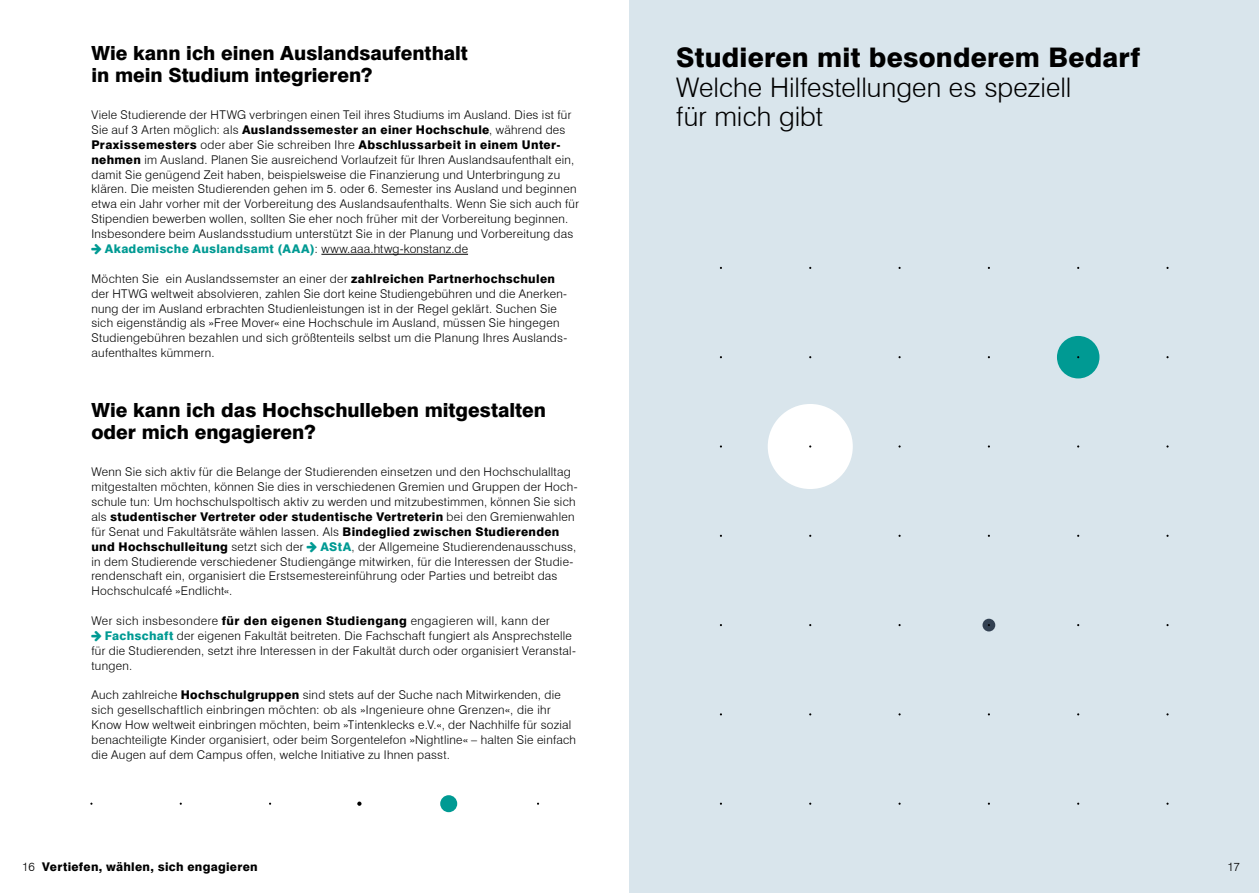
<style>
.page{position:relative;width:1259px;height:893px;background:#fff}
.page>*{position:absolute;margin:0;border:0;box-sizing:border-box;transform-origin:0 0}
.t1{font:300 27px/29.7px "Swiss 721 BT";color:#000}
.t2{font:800 27px "Swiss 721 BT";letter-spacing:.005em;color:#000}
.t3{font:800 19.5px/22.5px "Swiss 721 BT";color:#000}
.t4{font:300 12px/14.9px "Swiss 721 BT";letter-spacing:.025em;color:#000}
.t5{font:800 12px "Swiss 721 BT";letter-spacing:.025em;color:#000}
.t6{font:800 12px "Swiss 721 BT";letter-spacing:.025em;color:#009a93}
.s1{font-weight:800}
.s2{font-weight:300}
.s3{font-weight:300;color:#000}
.s4{font-weight:800;color:#009a93}
</style>
<div class="page">
<div style="left:629px;top:0;width:630px;height:893px;background:#d9e5ec"></div>
<div style="left:982px;top:619px;width:13px;height:12px;background:#334152;border-radius:50%"></div>
<div style="left:767px;top:404px;width:86px;height:85px;background:#fff;border-radius:50%"></div>
<div style="left:1057px;top:336px;width:42px;height:42px;background:#009a93;border-radius:50%"></div>
<div style="left:440px;top:795px;width:17px;height:17px;background:#009a93;border-radius:50%"></div>
<svg style="left:357px;top:801px;width:4px;height:5px"></svg>
<hr style="left:321px;top:254px;width:147px;height:1px;background:#000">
<h2 class="t3" style="left:91px;top:41px;width:378px">Wie kann ich einen Auslandsaufenthalt in mein Studium integrieren?</h2>
<p class="t4" style="left:91px;top:107px;width:481px">Viele Studierende der HTWG verbringen einen Teil ihres Studiums im Ausland. Dies ist für</p>
<p class="t4" style="left:91px;top:122px;width:475px">Sie auf 3 Arten möglich: als <span class="s1">Auslandssemester an einer Hochschule</span>, während des</p>
<p class="t5" style="left:91px;top:137px;width:471px">Praxissemesters <span class="s2">oder aber Sie schreiben Ihre</span> Abschlussarbeit in einem Unter-</p>
<p class="t4" style="left:91px;top:152px;width:484px"><span class="s1">nehmen</span> im Ausland. Planen Sie ausreichend Vorlaufzeit für Ihren Auslandsaufenthalt ein,</p>
<p class="t4" style="left:91px;top:167px;width:470px">damit Sie genügend Zeit haben, beispielsweise die Finanzierung und Unterbringung zu</p>
<p class="t4" style="left:91px;top:182px;width:486px">klären. Die meisten Studierenden gehen im 5. oder 6. Semester ins Ausland und beginnen</p>
<p class="t4" style="left:91px;top:197px;width:489px">etwa ein Jahr vorher mit der Vorbereitung des Auslandsaufenthalts. Wenn Sie sich auch für</p>
<p class="t4" style="left:91px;top:211px;width:478px">Stipendien bewerben wollen, sollten Sie eher noch früher mit der Vorbereitung beginnen.</p>
<p class="t4" style="left:91px;top:226px;width:483px">Insbesondere beim Auslandsstudium unterstützt Sie in der Planung und Vorbereitung das</p>
<p class="t6" style="left:105px;top:241px;width:365px">Akademische Auslandsamt (AAA)<span class="s3">: www.aaa.htwg-konstanz.de</span></p>
<p class="t4" style="left:91px;top:271px;width:477px">Möchten Sie ein Auslandssemster an einer der <span class="s1">zahlreichen Partnerhochschulen </span>der HTWG weltweit absolvieren, zahlen Sie dort keine Studiengebühren und die Anerken&shy;nung der im Ausland erbrachten Studienleistungen ist in der Regel geklärt. Suchen Sie sich eigenständig als »Free Mover« eine Hochschule im Ausland, müssen Sie hingegen Studiengebühren bezahlen und sich größtenteils selbst um die Planung Ihres Auslands&shy;aufenthaltes kümmern.</p>
<h2 class="t3" style="left:91px;top:398px;width:456px">Wie kann ich das Hochschulleben mitgestalten oder mich engagieren?</h2>
<p class="t4" style="left:91px;top:464px;width:488px">Wenn Sie sich aktiv für die Belange der Studierenden einsetzen und den Hochschulalltag mitgestalten möchten, können Sie dies in verschiedenen Gremien und Gruppen der Hoch&shy;schule tun: Um hochschulspoltisch aktiv zu werden und mitzubestimmen, können Sie sich als <span class="s1">studentischer Vertreter oder studentische Vertreterin</span> bei den Gremienwahlen für Senat und Fakultätsräte wählen lassen. Als <span class="s1">Bindeglied zwischen Studierenden und Hochschulleitung</span> setzt sich der</p>
<p class="t4" style="left:91px;top:539px;width:486px;text-indent:229px"><span class="s4">AStA</span>, der Allgemeine Studierendenausschuss, in dem Studierende verschiedener Studiengänge mitwirken, für die Interessen der Studie&shy;rendenschaft ein, organisiert die Erstsemestereinführung oder Parties und betreibt das Hochschulcafé »Endlicht«.</p>
<p class="t4" style="left:91px;top:613px;width:460px">Wer sich insbesondere <span class="s1">für den eigenen Studiengang</span> engagieren will, kann der</p>
<p class="t4" style="left:105px;top:628px;width:468px"><span class="s4">Fachschaft</span> der eigenen Fakultät beitreten. Die Fachschaft fungiert als Ansprechstelle</p>
<p class="t4" style="left:91px;top:643px;width:486px">für die Studierenden, setzt ihre Interessen in der Fakultät durch oder organisiert Veranstal-</p>
<p class="t4" style="left:91px;top:658px;width:42px">tungen.</p>
<p class="t4" style="left:91px;top:688px;width:486px">Auch zahlreiche <span class="s1">Hochschulgruppen</span> sind stets auf der Suche nach Mitwirkenden, die sich gesellschaftlich einbringen möchten: ob als »Ingenieure ohne Grenzen«, die ihr Know How weltweit einbringen möchten, beim »Tintenklecks e.V.«, der Nachhilfe für sozial benachteiligte Kinder organisiert, oder beim Sorgentelefon »Nightline« – halten Sie einfach die Augen auf dem Campus offen, welche Initiative zu Ihnen passt.</p>
<h1 class="t2" style="left:676px;top:41px;width:465px">Studieren mit besonderem Bedarf</h1>
<h1 class="t1" style="left:676px;top:72px;width:397px">Welche Hilfestellungen es speziell für mich gibt</h1>
<p class="t5" style="left:22px;top:859px;width:237px"><span class="s2">16</span> Vertiefen, wählen, sich engagieren</p>
<p class="t4" style="left:1227px;top:859px;width:14px">17</p>
</div>
